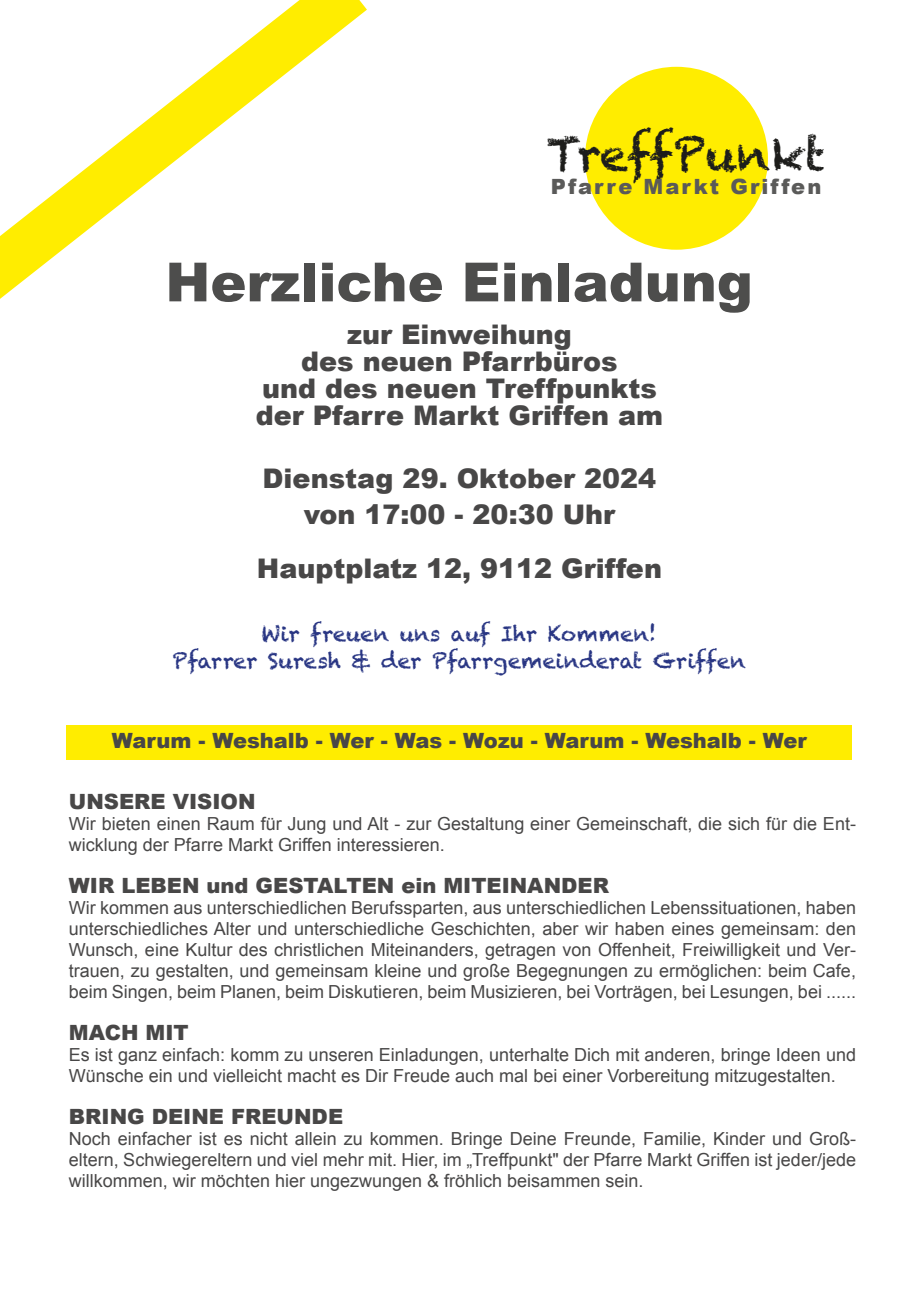
<style>
.page{position:relative;width:919px;height:1289px;background:#fff}
.page>*{position:absolute;margin:0;border:0;box-sizing:border-box;transform-origin:0 0}
.t1{font:900 54px "Arial";color:#4d4d4c}
.t2{font:45px "Chalkduster";color:#1d1d1b}
.t3{font:900 27px "Arial";color:#484747}
.t4{font:900 21px "Arial";color:#484747}
.t5{font:21px "Chalkduster";color:#283583}
.t6{font:900 21px "Arial";letter-spacing:.1em;color:#5a5a59}
.t7{font:18px/21px "Arial";color:#484747}
</style>
<div class="page">
<div style="left:590px;top:72px;width:172px;height:172px;background:#ffed00;border-radius:50%"></div>
<div style="left:585px;top:67px;width:182px;height:183px;border:10px solid #ffed00;border-radius:50%"></div>
<svg style="left:0;top:0;width:367px;height:299px"></svg>
<div style="left:66px;top:724px;width:786px;height:35px;background:#ffed00"></div>
<p class="t2" style="left:546px;top:128px;width:281px">TreffPunkt</p>
<p class="t6" style="left:550px;top:171px;width:272px">Pfarre Markt Griffen</p>
<p class="t1" style="left:165px;top:243px;width:589px">Herzliche Einladung</p>
<p class="t3" style="left:347px;top:314px;width:226px">zur Einweihung</p>
<p class="t3" style="left:301px;top:341px;width:318px">des neuen Pfarrbüros</p>
<p class="t3" style="left:262px;top:368px;width:396px">und des neuen Treffpunkts</p>
<p class="t3" style="left:256px;top:395px;width:409px">der Pfarre Markt Griffen am</p>
<p class="t3" style="left:262px;top:458px;width:395px">Dienstag 29. Oktober 2024</p>
<p class="t3" style="left:304px;top:494px;width:313px">von 17:00 - 20:30 Uhr</p>
<p class="t3" style="left:257px;top:548px;width:406px">Hauptplatz 12, 9112 Griffen</p>
<p class="t5" style="left:261px;top:621px;width:396px">Wir freuen uns auf Ihr Kommen!</p>
<p class="t5" style="left:172px;top:648px;width:575px">Pfarrer Suresh &amp; der Pfarrgemeinderat Griffen</p>
<p class="t4" style="left:112px;top:725px;width:696px">Warum - Weshalb - Wer - Was - Wozu - Warum - Weshalb - Wer</p>
<p class="t4" style="left:69px;top:786px;width:188px">UNSERE VISION</p>
<p class="t7" style="left:69px;top:813px;width:788px">Wir bieten einen Raum für Jung und Alt - zur Gestaltung einer Gemeinschaft, die sich für die Ent&shy;wicklung der Pfarre Markt Griffen interessieren.</p>
<p class="t4" style="left:69px;top:870px;width:541px">WIR LEBEN und GESTALTEN ein MITEINANDER</p>
<p class="t7" style="left:69px;top:897px;width:788px;text-align:justify">Wir kommen aus unterschiedlichen Berufssparten, aus unterschiedlichen Lebenssituationen, haben unterschiedliches Alter und unterschiedliche Geschichten, aber wir haben eines gemeinsam: den Wunsch, eine Kultur des christlichen Miteinanders, getragen von Offenheit, Freiwilligkeit und Ver&shy;trauen, zu gestalten, und gemeinsam kleine und große Begegnungen zu ermöglichen: beim Cafe, beim Singen, beim Planen, beim Diskutieren, beim Musizieren, bei Vorträgen, bei Lesungen, bei ......</p>
<p class="t4" style="left:69px;top:1017px;width:121px">MACH MIT</p>
<p class="t7" style="left:69px;top:1044px;width:788px">Es ist ganz einfach: komm zu unseren Einladungen, unterhalte Dich mit anderen, bringe Ideen und<br>Wünsche ein und vielleicht macht es Dir Freude auch mal bei einer Vorbereitung mitzugestalten.</p>
<p class="t4" style="left:69px;top:1101px;width:276px">BRING DEINE FREUNDE</p>
<p class="t7" style="left:69px;top:1128px;width:788px;text-align:justify">Noch einfacher ist es nicht allein zu kommen. Bringe Deine Freunde, Familie, Kinder und Groß&shy;eltern, Schwiegereltern und viel mehr mit. Hier, im „Treffpunkt" der Pfarre Markt Griffen ist jeder/jede willkommen, wir möchten hier ungezwungen &amp; fröhlich beisammen sein.</p>
</div>
